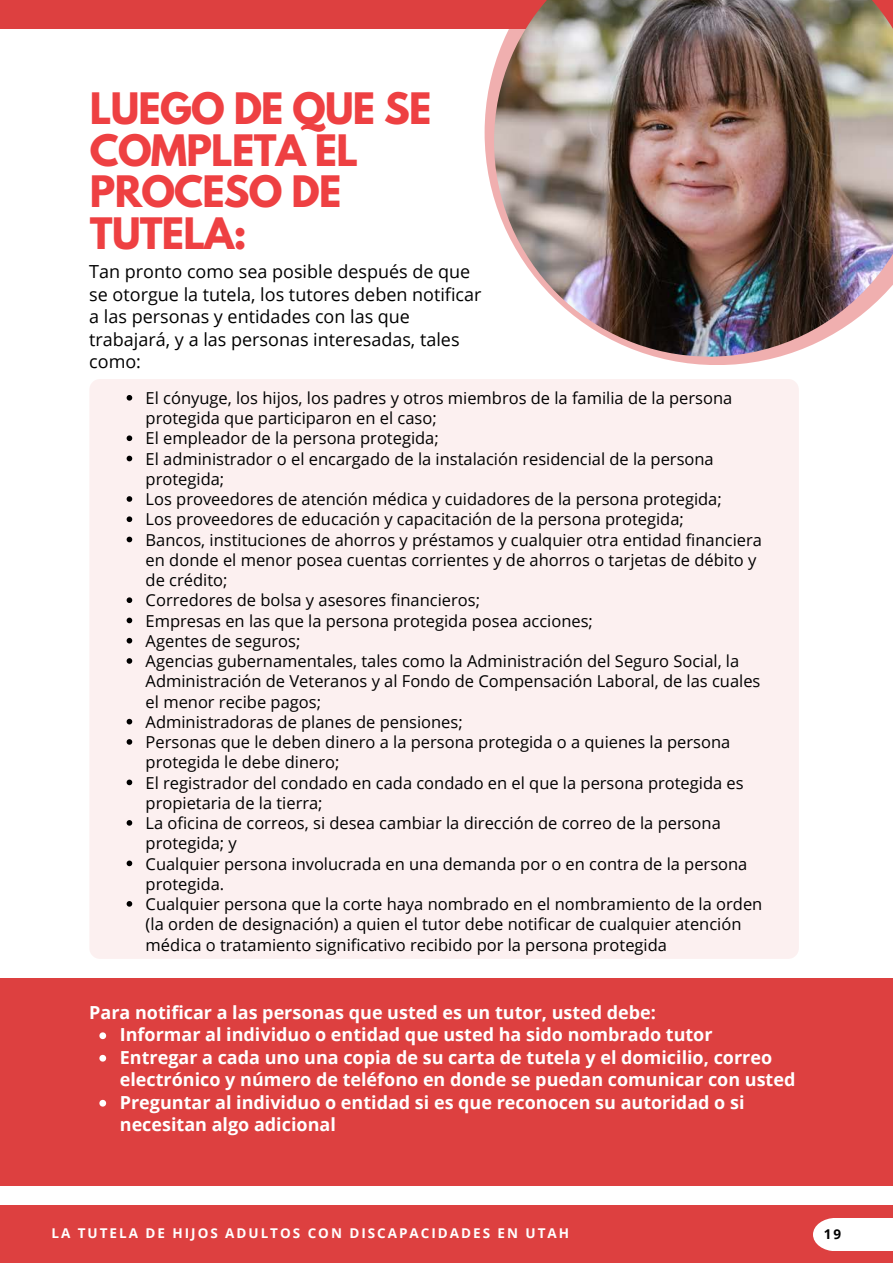
<style>
.page{position:relative;width:893px;height:1264px;background:#fff}
.page>*{position:absolute;margin:0;border:0;box-sizing:border-box;transform-origin:0 0}
.t1{font:700 38.4px/41.5px "League Spartan";letter-spacing:-.02em;color:#ee4042}
.t2{font:700 18px/22.5px "Open Sans";color:#fff}
.t3{font:18px/22.5px "Open Sans";color:#000}
.t4{font:16.5px/20.2px "Open Sans";color:#000}
.t5{font:700 13.5px "Open Sans";letter-spacing:.145em;color:#fff}
.t6{font:700 13.5px "Open Sans";color:#000}
</style>
<div class="page">
<div style="left:0;top:1205px;width:892px;height:57px;background:#dd4040"></div>
<div style="left:0;top:0;width:892px;height:29px;background:#dd4040"></div>
<div style="left:813px;top:1218px;width:79px;height:32px;background:#fff"></div>
<div style="left:89px;top:379px;width:709px;height:579px;background:#fcf0f0;border-radius:11px"></div>
<svg style="left:127px;top:395px;width:5px;height:5px"></svg>
<svg style="left:127px;top:435px;width:5px;height:6px"></svg>
<svg style="left:127px;top:455px;width:5px;height:6px"></svg>
<svg style="left:127px;top:496px;width:5px;height:6px"></svg>
<svg style="left:127px;top:516px;width:5px;height:6px"></svg>
<svg style="left:127px;top:536px;width:5px;height:6px"></svg>
<svg style="left:127px;top:597px;width:5px;height:6px"></svg>
<svg style="left:127px;top:617px;width:5px;height:6px"></svg>
<svg style="left:127px;top:638px;width:5px;height:5px"></svg>
<svg style="left:127px;top:658px;width:5px;height:5px"></svg>
<svg style="left:127px;top:719px;width:5px;height:5px"></svg>
<svg style="left:127px;top:739px;width:5px;height:5px"></svg>
<svg style="left:127px;top:779px;width:5px;height:6px"></svg>
<svg style="left:127px;top:820px;width:5px;height:5px"></svg>
<svg style="left:127px;top:860px;width:5px;height:6px"></svg>
<svg style="left:127px;top:901px;width:5px;height:5px"></svg>
<div style="left:0;top:978px;width:892px;height:207px;background:#dd4040"></div>
<svg style="left:484px;top:67px;width:297px;height:298px"></svg>
<img style="left:494px;top:0;width:398px;height:356px">
<svg style="left:99px;top:1032px;width:7px;height:7px"></svg>
<svg style="left:99px;top:1054px;width:7px;height:7px"></svg>
<svg style="left:99px;top:1099px;width:7px;height:7px"></svg>
<h1 class="t1" style="left:90px;top:93px;width:343px">LUEGO DE QUE SE<br>COMPLETA EL<br>PROCESO DE<br>TUTELA:</h1>
<p class="t3" style="left:89px;top:260px;width:393px">Tan pronto como sea posible después de que se otorgue la tutela, los tutores deben notificar a las personas y entidades con las que trabajará, y a las personas interesadas, tales como:</p>
<p class="t4" style="left:146px;top:387px;width:618px">El cónyuge, los hijos, los padres y otros miembros de la familia de la persona protegida que participaron en el caso;<br>El empleador de la persona protegida;<br>El administrador o el encargado de la instalación residencial de la persona protegida;<br>Los proveedores de atención médica y cuidadores de la persona protegida;<br>Los proveedores de educación y capacitación de la persona protegida;<br>Bancos, instituciones de ahorros y préstamos y cualquier otra entidad financiera en donde el menor posea cuentas corrientes y de ahorros o tarjetas de débito y de crédito;<br>Corredores de bolsa y asesores financieros;<br>Empresas en las que la persona protegida posea acciones;<br>Agentes de seguros;<br>Agencias gubernamentales, tales como la Administración del Seguro Social, la Administración de Veteranos y al Fondo de Compensación Laboral, de las cuales el menor recibe pagos;<br>Administradoras de planes de pensiones;<br>Personas que le deben dinero a la persona protegida o a quienes la persona protegida le debe dinero;<br>El registrador del condado en cada condado en el que la persona protegida es propietaria de la tierra;<br>La oficina de correos, si desea cambiar la dirección de correo de la persona protegida; y<br>Cualquier persona involucrada en una demanda por o en contra de la persona protegida.<br>Cualquier persona que la corte haya nombrado en el nombramiento de la orden (la orden de designación) a quien el tutor debe notificar de cualquier atención médica o tratamiento significativo recibido por la persona protegida</p>
<p class="t2" style="left:89px;top:1000px;width:568px">Para notificar a las personas que usted es un tutor, usted debe:</p>
<p class="t2" style="left:120px;top:1023px;width:677px">Informar al individuo o entidad que usted ha sido nombrado tutor<br>Entregar a cada uno una copia de su carta de tutela y el domicilio, correo electrónico y número de teléfono en donde se puedan comunicar con usted Preguntar al individuo o entidad si es que reconocen su autoridad o si necesitan algo adicional</p>
<p class="t5" style="left:51px;top:1223px;width:519px">LA TUTELA DE HIJOS ADULTOS CON DISCAPACIDADES EN UTAH</p>
<p class="t6" style="left:823px;top:1223px;width:19px">19</p>
</div>
